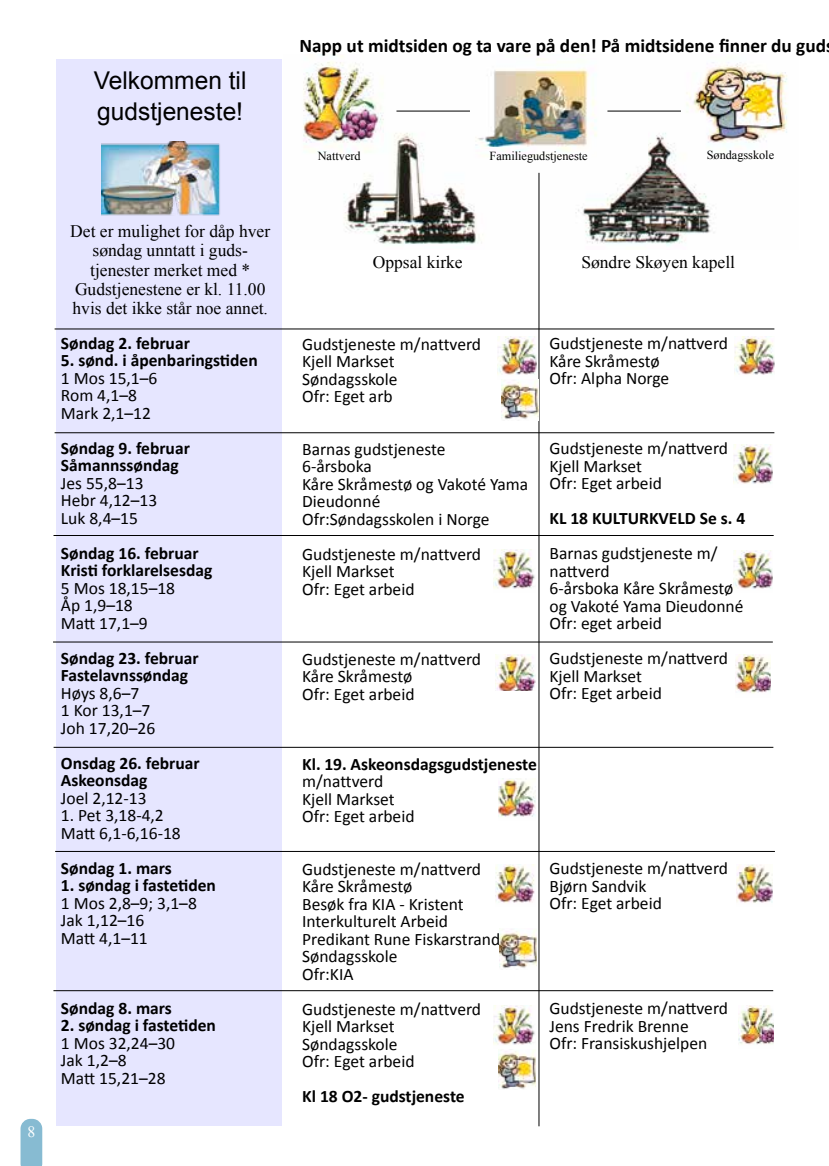
<style>
.page{position:relative;width:829px;height:1166px;background:#fff}
.page>*{position:absolute;margin:0;border:0;box-sizing:border-box;transform-origin:0 0}
.t1{font:24.5px/31.5px "Arial";color:#000}
.t2{font:700 19.25px "Calibri";color:#000}
.t3{font:17.5px/17.5px "Calibri";color:#000}
.t4{font:700 17.5px/17.5px "Calibri";color:#000}
.t5{font:17.5px/19.2px "Times New Roman";color:#000;text-align:center}
.t6{font:15.75px "Times New Roman";color:#fff}
.t7{font:12.25px "Times New Roman";color:#000}
</style>
<div class="page">
<svg style="left:21px;top:1119px;width:21px;height:47px"></svg>
<img style="left:738px;top:1006px;width:35px;height:39px">
<img style="left:736px;top:864px;width:36px;height:39px">
<img style="left:495px;top:654px;width:40px;height:37px">
<img style="left:735px;top:654px;width:35px;height:39px">
<div style="left:57px;top:60px;width:225px;height:1066px;background:#e6e6ff"></div>
<img style="left:101px;top:142px;width:119px;height:74px">
<hr style="left:55px;top:329px;width:719px;height:1px;background:#000">
<img style="left:303px;top:56px;width:484px;height:194px">
<img style="left:457px;top:58px;width:190px;height:107px">
<hr style="left:396px;top:111px;width:74px;height:1px;background:#000">
<hr style="left:607px;top:111px;width:73px;height:1px;background:#000">
<hr style="left:538px;top:173px;width:1px;height:953px;background:#000">
<hr style="left:53px;top:642px;width:719px;height:1px;background:#000">
<hr style="left:55px;top:432px;width:719px;height:1px;background:#000">
<hr style="left:53px;top:535px;width:720px;height:1px;background:#000">
<hr style="left:54px;top:747px;width:719px;height:1px;background:#000">
<hr style="left:53px;top:990px;width:720px;height:1px;background:#000">
<img style="left:734px;top:336px;width:40px;height:39px">
<img style="left:733px;top:550px;width:39px;height:39px">
<img style="left:497px;top:336px;width:40px;height:39px">
<img style="left:733px;top:445px;width:39px;height:39px">
<hr style="left:55px;top:851px;width:719px;height:1px;background:#000">
<img style="left:493px;top:550px;width:42px;height:39px">
<img style="left:498px;top:1050px;width:37px;height:39px">
<img style="left:499px;top:928px;width:37px;height:40px">
<img style="left:493px;top:1006px;width:42px;height:39px">
<img style="left:495px;top:864px;width:40px;height:39px">
<img style="left:498px;top:778px;width:37px;height:39px">
<img style="left:501px;top:379px;width:37px;height:40px">
<h1 class="t1" style="left:94px;top:64px;width:154px">Velkommen til gudstjeneste!</h1>
<p class="t6" style="left:27px;top:1121px;width:9px">8</p>
<p class="t5" style="left:70px;top:221px;width:201px">Det er mulighet for dåp hver søndag unntatt i guds&shy;tjenester merket med *<br>Gudstjenestene er kl. 11.00 hvis det ikke står noe annet.</p>
<p class="t4" style="left:61px;top:333px;width:130px">Søndag 2. februar</p>
<p class="t4" style="left:61px;top:351px;width:198px">5. sønd. i åpenbaringstiden</p>
<p class="t3" style="left:61px;top:368px;width:98px">1 Mos 15,1–6<br>Rom 4,1–8<br>Mark 2,1–12</p>
<p class="t4" style="left:61px;top:438px;width:130px">Søndag 9. februar<br>Såmannssøndag</p>
<p class="t3" style="left:61px;top:473px;width:98px">Jes 55,8–13<br>Hebr 4,12–13<br>Luk 8,4–15</p>
<p class="t4" style="left:61px;top:543px;width:153px">Søndag 16. februar<br>Kristi forklarelsesdag</p>
<p class="t3" style="left:61px;top:578px;width:116px">5 Mos 18,15–18<br>Åp 1,9–18<br>Matt 17,1–9</p>
<p class="t4" style="left:61px;top:648px;width:139px">Søndag 23. februar<br>Fastelavnssøndag</p>
<p class="t3" style="left:61px;top:683px;width:96px">Høys 8,6–7<br>1 Kor 13,1–7<br>Joh 17,20–26</p>
<p class="t4" style="left:61px;top:753px;width:140px">Onsdag 26. februar<br>Askeonsdag</p>
<p class="t3" style="left:61px;top:788px;width:87px">Joel 2,12-13</p>
<p class="t3" style="left:61px;top:806px;width:121px">1. Pet 3,18-4,2<br>Matt 6,1-6,16-18</p>
<p class="t4" style="left:61px;top:858px;width:112px">Søndag 1. mars</p>
<p class="t4" style="left:61px;top:876px;width:156px">1. søndag i fastetiden</p>
<p class="t3" style="left:61px;top:893px;width:137px">1 Mos 2,8–9; 3,1–8<br>Jak 1,12–16<br>Matt 4,1–11</p>
<p class="t4" style="left:61px;top:998px;width:112px">Søndag 8. mars</p>
<p class="t4" style="left:61px;top:1016px;width:156px">2. søndag i fastetiden</p>
<p class="t3" style="left:61px;top:1033px;width:116px">1 Mos 32,24–30<br>Jak 1,2–8<br>Matt 15,21–28</p>
<p class="t2" style="left:299px;top:34px;width:528px">Napp ut midtsiden og ta vare på den! På midtsidene finner du gud</p>
<p class="t7" style="left:318px;top:147px;width:44px">Nattverd</p>
<p class="t7" style="left:489px;top:147px;width:99px">Familiegudstjeneste</p>
<p class="t7" style="left:706px;top:146px;width:69px">Søndagsskole</p>
<p class="t5" style="left:373px;top:253px;width:91px">Oppsal kirke</p>
<p class="t5" style="left:581px;top:253px;width:155px">Søndre Skøyen kapell</p>
<p class="t3" style="left:302px;top:334px;width:180px">Gudstjeneste m/nattverd<br>Kjell Markset<br>Søndagsskole<br>Ofr: Eget arb</p>
<p class="t3" style="left:302px;top:439px;width:227px">Barnas gudstjeneste<br>6-årsboka<br>Kåre Skråmestø og Vakoté Yama<br>Dieudonné<br>Ofr:Søndagsskolen i Norge</p>
<p class="t3" style="left:302px;top:544px;width:180px">Gudstjeneste m/nattverd<br>Kjell Markset<br>Ofr: Eget arbeid</p>
<p class="t3" style="left:302px;top:649px;width:180px">Gudstjeneste m/nattverd<br>Kåre Skråmestø<br>Ofr: Eget arbeid</p>
<p class="t3" style="left:549px;top:334px;width:180px">Gudstjeneste m/nattverd<br>Kåre Skråmestø<br>Ofr: Alpha Norge</p>
<p class="t3" style="left:549px;top:439px;width:180px">Gudstjeneste m/nattverd<br>Kjell Markset<br>Ofr: Eget arbeid</p>
<p class="t4" style="left:549px;top:509px;width:197px">KL 18 KULTURKVELD Se s. 4</p>
<p class="t3" style="left:549px;top:544px;width:195px">Barnas gudstjeneste m/ nattverd<br>6-årsboka Kåre Skråmestø og Vakoté Yama Dieudonné<br>Ofr: eget arbeid</p>
<p class="t3" style="left:549px;top:649px;width:180px">Gudstjeneste m/nattverd<br>Kjell Markset<br>Ofr: Eget arbeid</p>
<p class="t4" style="left:302px;top:754px;width:236px">Kl. 19. Askeonsdagsgudstjeneste</p>
<p class="t3" style="left:302px;top:772px;width:114px">m/nattverd<br>Kjell Markset<br>Ofr: Eget arbeid</p>
<p class="t3" style="left:302px;top:859px;width:200px">Gudstjeneste m/nattverd<br>Kåre Skråmestø<br>Besøk fra KIA - Kristent<br>Interkulturelt Arbeid<br>Predikant Rune Fiskarstrand<br>Søndagsskole<br>Ofr:KIA</p>
<p class="t3" style="left:302px;top:999px;width:180px">Gudstjeneste m/nattverd<br>Kjell Markset<br>Søndagsskole<br>Ofr: Eget arbeid</p>
<p class="t4" style="left:302px;top:1087px;width:164px">Kl 18 O2- gudstjeneste</p>
<p class="t3" style="left:549px;top:859px;width:180px">Gudstjeneste m/nattverd<br>Bjørn Sandvik<br>Ofr: Eget arbeid</p>
<p class="t3" style="left:549px;top:999px;width:180px">Gudstjeneste m/nattverd<br>Jens Fredrik Brenne<br>Ofr: Fransiskushjelpen</p>
</div>
